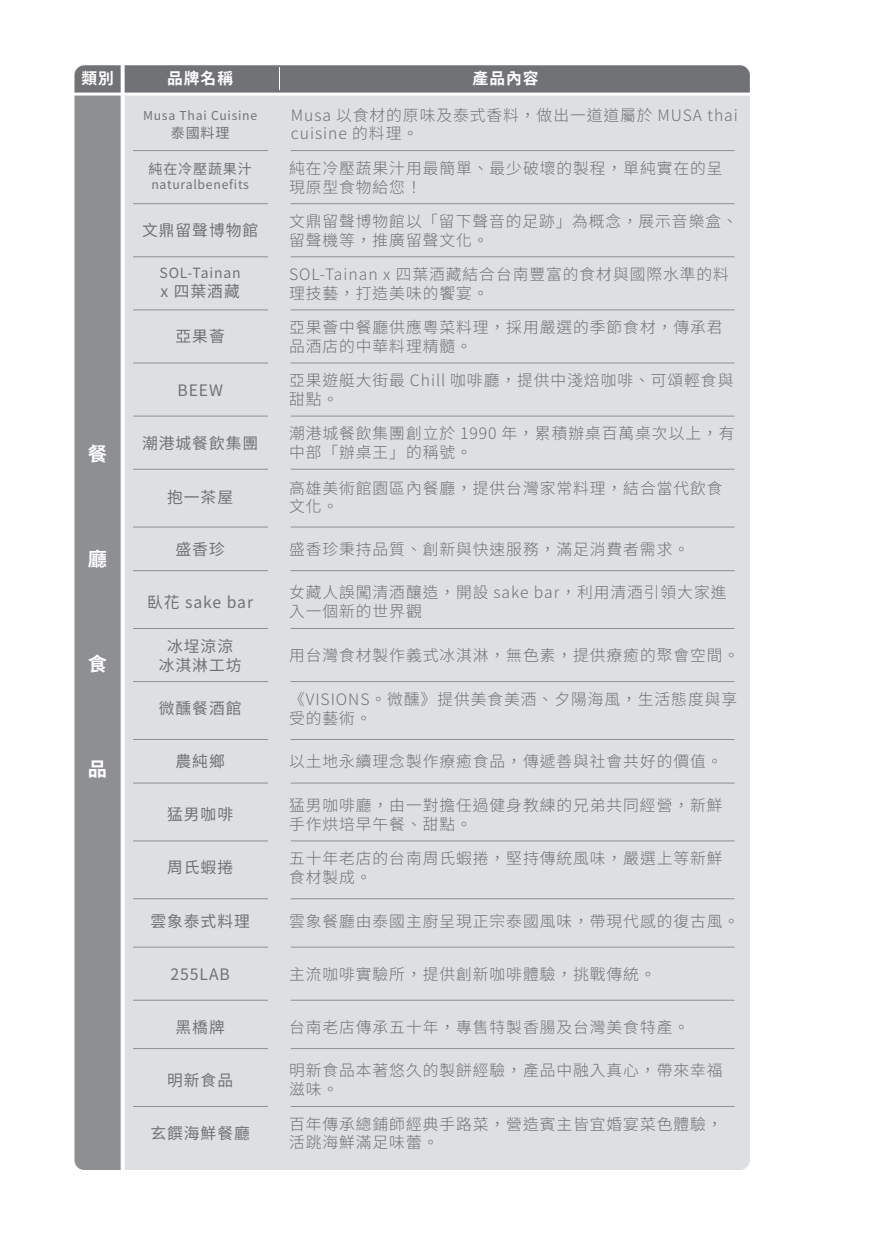
<style>
.page{position:relative;width:874px;height:1241px;background:#fff}
.page>*{position:absolute;margin:0;border:0;box-sizing:border-box;transform-origin:0 0}
.t1{font:700 19.25px "Source Han Sans TC";color:#fff}
.t2{font:300 15.75px/18.9px "Source Han Sans TC";letter-spacing:.06em;color:#707275}
.t3{font:15.75px/18.9px "Source Han Sans TC";letter-spacing:.06em;color:#707275;text-align:center}
.t4{font:700 15.75px "Source Han Sans TC";letter-spacing:.06em;color:#fff}
.t5{font:14px "Source Han Sans TC";letter-spacing:.06em;color:#707275}
.t6{font:12.25px "Source Han Sans TC";letter-spacing:.06em;color:#707275}
</style>
<div class="page">
<div style="left:74px;top:95px;width:47px;height:1074px;background:#8d8f92"></div>
<div style="left:125px;top:95px;width:624px;height:1074px;background:#dedfe1"></div>
<svg style="left:74px;top:65px;width:675px;height:28px;background:#747679"></svg>
<hr style="left:290px;top:150px;width:444px;height:1px;background:#8d8f92">
<hr style="left:290px;top:203px;width:444px;height:1px;background:#8d8f92">
<hr style="left:290px;top:256px;width:444px;height:1px;background:#8d8f92">
<hr style="left:290px;top:309px;width:444px;height:1px;background:#8d8f92">
<hr style="left:290px;top:362px;width:444px;height:1px;background:#8d8f92">
<hr style="left:290px;top:416px;width:444px;height:1px;background:#8d8f92">
<hr style="left:290px;top:469px;width:444px;height:1px;background:#8d8f92">
<hr style="left:290px;top:526px;width:444px;height:1px;background:#8d8f92">
<hr style="left:290px;top:570px;width:444px;height:1px;background:#8d8f92">
<hr style="left:290px;top:628px;width:444px;height:1px;background:#8d8f92">
<hr style="left:290px;top:681px;width:444px;height:1px;background:#8d8f92">
<hr style="left:290px;top:739px;width:444px;height:1px;background:#8d8f92">
<hr style="left:290px;top:782px;width:444px;height:1px;background:#8d8f92">
<hr style="left:290px;top:840px;width:444px;height:1px;background:#8d8f92">
<hr style="left:290px;top:898px;width:444px;height:1px;background:#8d8f92">
<hr style="left:290px;top:946px;width:444px;height:1px;background:#8d8f92">
<hr style="left:290px;top:999px;width:444px;height:1px;background:#8d8f92">
<hr style="left:290px;top:1048px;width:444px;height:1px;background:#8d8f92">
<hr style="left:290px;top:1105px;width:444px;height:1px;background:#8d8f92">
<hr style="left:133px;top:150px;width:135px;height:1px;background:#8d8f92">
<hr style="left:133px;top:203px;width:135px;height:1px;background:#8d8f92">
<hr style="left:133px;top:256px;width:135px;height:1px;background:#8d8f92">
<hr style="left:133px;top:309px;width:135px;height:1px;background:#8d8f92">
<hr style="left:133px;top:362px;width:135px;height:1px;background:#8d8f92">
<hr style="left:133px;top:416px;width:135px;height:1px;background:#8d8f92">
<hr style="left:133px;top:469px;width:135px;height:1px;background:#8d8f92">
<hr style="left:133px;top:526px;width:135px;height:1px;background:#8d8f92">
<hr style="left:133px;top:570px;width:135px;height:1px;background:#8d8f92">
<hr style="left:133px;top:628px;width:135px;height:1px;background:#8d8f92">
<hr style="left:133px;top:681px;width:135px;height:1px;background:#8d8f92">
<hr style="left:133px;top:739px;width:135px;height:1px;background:#8d8f92">
<hr style="left:133px;top:782px;width:135px;height:1px;background:#8d8f92">
<hr style="left:133px;top:840px;width:135px;height:1px;background:#8d8f92">
<hr style="left:133px;top:898px;width:135px;height:1px;background:#8d8f92">
<hr style="left:133px;top:946px;width:135px;height:1px;background:#8d8f92">
<hr style="left:133px;top:999px;width:135px;height:1px;background:#8d8f92">
<hr style="left:133px;top:1048px;width:135px;height:1px;background:#8d8f92">
<hr style="left:133px;top:1105px;width:135px;height:1px;background:#8d8f92">
<p class="t4" style="left:81px;top:70px;width:34px">類別</p>
<p class="t4" style="left:167px;top:70px;width:67px">品牌名稱</p>
<p class="t4" style="left:472px;top:70px;width:67px">產品內容</p>
<p class="t6" style="left:143px;top:109px;width:116px">Musa Thai Cuisine</p>
<p class="t5" style="left:171px;top:125px;width:60px">泰國料理</p>
<p class="t2" style="left:291px;top:106px;width:448px">Musa 以食材的原味及泰式香料，做出一道道屬於 MUSA thai cuisine 的料理。</p>
<p class="t5" style="left:148px;top:161px;width:105px">純在冷壓蔬果汁</p>
<p class="t6" style="left:151px;top:178px;width:99px">naturalbenefits</p>
<p class="t2" style="left:289px;top:159px;width:435px">純在冷壓蔬果汁用最簡單、最少破壞的製程，單純實在的呈現原型食物給您！</p>
<p class="t3" style="left:142px;top:221px;width:117px">文鼎留聲博物館</p>
<p class="t2" style="left:289px;top:212px;width:450px">文鼎留聲博物館以「留下聲音的足跡」為概念，展示音樂盒、留聲機等，推廣留聲文化。</p>
<p class="t5" style="left:159px;top:265px;width:83px">SOL-Tainan</p>
<p class="t3" style="left:160px;top:282px;width:81px">x 四葉酒藏</p>
<p class="t2" style="left:289px;top:265px;width:441px">SOL-Tainan x 四葉酒藏結合台南豐富的食材與國際水準的料理技藝，打造美味的饗宴。</p>
<p class="t3" style="left:175px;top:327px;width:51px">亞果薈</p>
<p class="t2" style="left:289px;top:318px;width:435px">亞果薈中餐廳供應粵菜料理，採用嚴選的季節食材，傳承君品酒店的中華料理精髓。</p>
<p class="t1" style="left:88px;top:443px;width:21px">餐</p>
<p class="t1" style="left:88px;top:548px;width:21px">廳</p>
<p class="t1" style="left:88px;top:653px;width:21px">食</p>
<p class="t1" style="left:88px;top:758px;width:21px">品</p>
<p class="t3" style="left:177px;top:380px;width:47px">BEEW</p>
<p class="t2" style="left:289px;top:371px;width:445px">亞果遊艇大街最 Chill 咖啡廳，提供中淺焙咖啡、可頌輕食與甜點。</p>
<p class="t3" style="left:142px;top:433px;width:117px">潮港城餐飲集團</p>
<p class="t2" style="left:289px;top:424px;width:447px">潮港城餐飲集團創立於 1990 年，累積辦桌百萬桌次以上，有中部「辦桌王」的稱號。</p>
<p class="t3" style="left:167px;top:488px;width:67px">抱一茶屋</p>
<p class="t2" style="left:289px;top:478px;width:435px">高雄美術館園區內餐廳，提供台灣家常料理，結合當代飲食文化。</p>
<p class="t3" style="left:175px;top:540px;width:51px">盛香珍</p>
<p class="t2" style="left:289px;top:540px;width:401px">盛香珍秉持品質、創新與快速服務，滿足消費者需求。</p>
<p class="t3" style="left:147px;top:593px;width:107px">臥花 sake bar</p>
<p class="t2" style="left:289px;top:583px;width:439px">女藏人誤闖清酒釀造，開設 sake bar，利用清酒引領大家進入一個新的世界觀</p>
<p class="t3" style="left:159px;top:636px;width:84px">冰埕涼涼冰淇淋工坊</p>
<p class="t2" style="left:289px;top:646px;width:451px">用台灣食材製作義式冰淇淋，無色素，提供療癒的聚會空間。</p>
<p class="t3" style="left:159px;top:699px;width:84px">微醺餐酒館</p>
<p class="t2" style="left:289px;top:689px;width:449px">《VISIONS。微醺》提供美食美酒、夕陽海風，生活態度與享受的藝術。</p>
<p class="t3" style="left:175px;top:752px;width:51px">農純鄉</p>
<p class="t2" style="left:289px;top:752px;width:435px">以土地永續理念製作療癒食品，傳遞善與社會共好的價值。</p>
<p class="t3" style="left:167px;top:805px;width:67px">猛男咖啡</p>
<p class="t2" style="left:289px;top:795px;width:435px">猛男咖啡廳，由一對擔任過健身教練的兄弟共同經營，新鮮手作烘培早午餐、甜點。</p>
<p class="t3" style="left:167px;top:858px;width:67px">周氏蝦捲</p>
<p class="t2" style="left:289px;top:849px;width:435px">五十年老店的台南周氏蝦捲，堅持傳統風味，嚴選上等新鮮食材製成。</p>
<p class="t3" style="left:150px;top:911px;width:101px">雲象泰式料理</p>
<p class="t2" style="left:289px;top:911px;width:451px">雲象餐廳由泰國主廚呈現正宗泰國風味，帶現代感的復古風。</p>
<p class="t3" style="left:170px;top:964px;width:61px">255LAB</p>
<p class="t2" style="left:289px;top:964px;width:368px">主流咖啡實驗所，提供創新咖啡體驗，挑戰傳統。</p>
<p class="t3" style="left:175px;top:1017px;width:51px">黑橋牌</p>
<p class="t2" style="left:289px;top:1017px;width:401px">台南老店傳承五十年，專售特製香腸及台灣美食特產。</p>
<p class="t3" style="left:167px;top:1070px;width:67px">明新食品</p>
<p class="t2" style="left:289px;top:1061px;width:435px">明新食品本著悠久的製餅經驗，產品中融入真心，帶來幸福滋味。</p>
<p class="t3" style="left:150px;top:1123px;width:101px">玄饌海鮮餐廳</p>
<p class="t2" style="left:289px;top:1114px;width:435px">百年傳承總鋪師經典手路菜，營造賓主皆宜婚宴菜色體驗，活跳海鮮滿足味蕾。</p>
</div>
